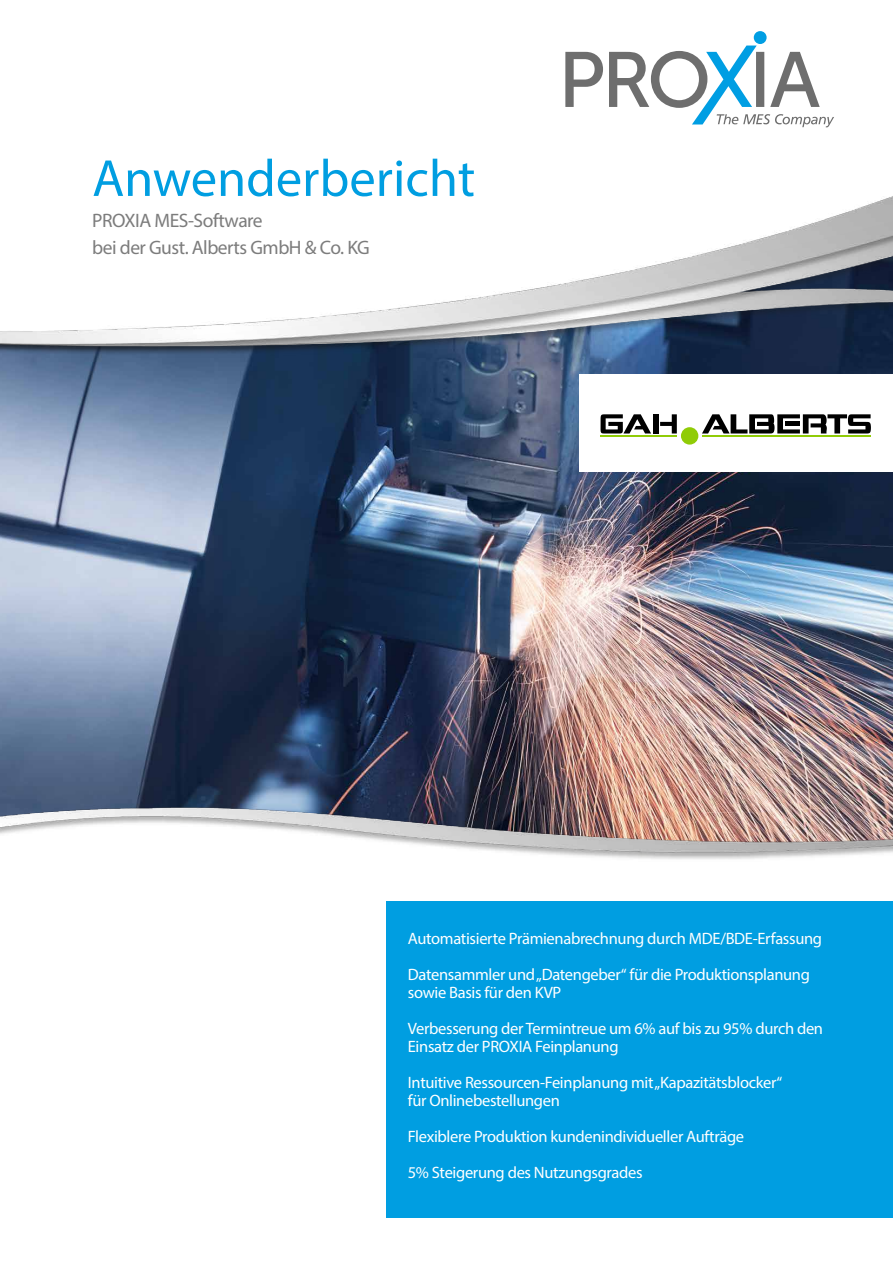
<style>
.page{position:relative;width:893px;height:1263px;background:#fff}
.page>*{position:absolute;margin:0;border:0;box-sizing:border-box;transform-origin:0 0}
.t1{font:52.5px "Myriad Pro";color:#009ee1}
.t2{font:19.5px/26.4px "Myriad Pro";letter-spacing:-.025em;color:#7c7c7c}
.t3{font:16.5px/36px "Myriad Pro";letter-spacing:-.02em;color:#fff}
</style>
<div class="page">
<img style="left:0;top:357px;width:893px;height:445px">
<img style="left:0;top:196px;width:893px;height:161px">
<div style="left:387px;top:902px;width:506px;height:316px;background:#009ee1"></div>
<img style="left:0;top:802px;width:893px;height:115px">
<div style="left:579px;top:375px;width:314px;height:97px;background:#fff"></div>
<svg style="left:601px;top:414px;width:50px;height:19px"></svg>
<div style="left:653px;top:414px;width:5px;height:19px;background:#000"></div>
<svg style="left:660px;top:414px;width:17px;height:19px"></svg>
<hr style="left:702px;top:436px;width:169px;height:1px;background:#90cc07">
<hr style="left:601px;top:436px;width:76px;height:1px;background:#90cc07">
<svg style="left:702px;top:414px;width:169px;height:19px"></svg>
<div style="left:681px;top:427px;width:17px;height:18px;background:#90cc07;border-radius:50%"></div>
<svg style="left:565px;top:31px;width:269px;height:96px"></svg>
<h1 class="t1" style="left:92px;top:146px;width:384px">Anwenderbericht</h1>
<p class="t2" style="left:92px;top:207px;width:279px">PROXIA MES-Software<br>bei der Gust. Alberts GmbH &amp; Co. KG</p>
<p class="t3" style="left:408px;top:920px;width:416px">Automatisierte Prämienabrechnung durch MDE/BDE-Erfassung<br>Datensammler und „Datengeber“ für die Produktionsplanung</p>
<p class="t3" style="left:408px;top:974px;width:417px">sowie Basis für den KVP<br>Verbesserung der Termintreue um 6% auf bis zu 95% durch den</p>
<p class="t3" style="left:408px;top:1028px;width:376px">Einsatz der PROXIA Feinplanung<br>Intuitive Ressourcen-Feinplanung mit „Kapazitätsblocker“</p>
<p class="t3" style="left:408px;top:1082px;width:338px">für Onlinebestellungen<br>Flexiblere Produktion kundenindividueller Aufträge<br>5% Steigerung des Nutzungsgrades</p>
</div>
